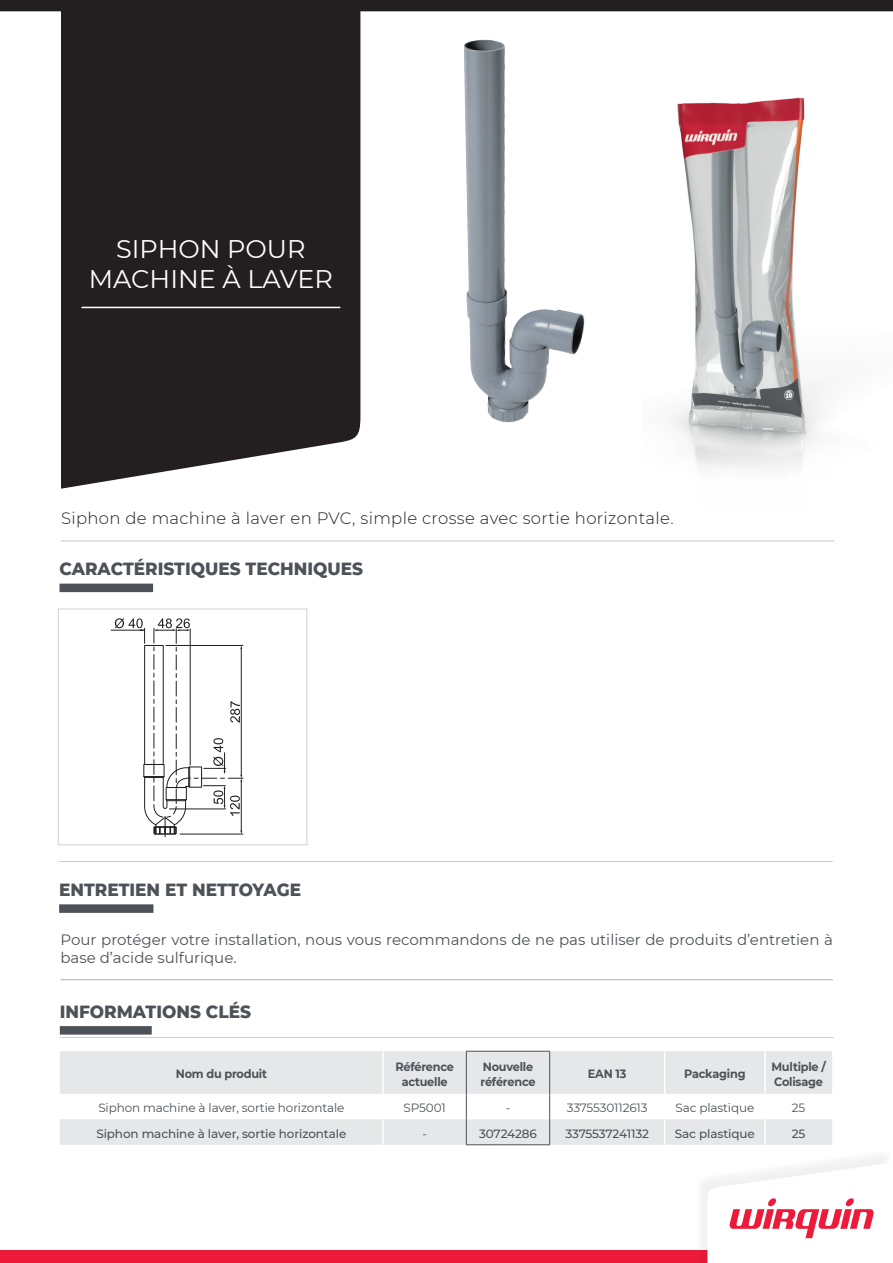
<style>
.page{position:relative;width:893px;height:1263px;background:#fff}
.page>*{position:absolute;margin:0;border:0;box-sizing:border-box;transform-origin:0 0}
.t1{font:25.5px/30.6px "Montserrat";color:#fff;text-align:center}
.t2{font:800 18px "Montserrat";color:#4c5258;scale:.94 1}
.t3{font:300 16.5px "Montserrat";letter-spacing:.02em;color:#231f20}
.t4{font:15px/18px "Montserrat";color:#4c5258}
.t5{font:700 12px/14.4px "Montserrat";letter-spacing:-.02em;color:#4c5258;scale:.94 1}
.t6{font:12px "Montserrat";letter-spacing:-.01em;color:#4c5258}
.t7{font:500 12px "Montserrat";letter-spacing:-.01em;color:#4c5258}
</style>
<div class="page">
<div style="left:0;top:1250px;width:893px;height:13px;background:#ed1a3a"></div>
<svg style="left:0;top:0;width:893px;height:489px;fill:#231f20"></svg>
<hr style="left:82px;top:307px;width:258px;height:1px;background:#fff">
<div style="left:694px;top:1148px;width:199px;height:115px;background:#231f20;opacity:.06"></div>
<svg style="left:707px;top:1160px;width:186px;height:103px"></svg>
<img style="left:464px;top:40px;width:123px;height:385px">
<div style="left:60px;top:584px;width:93px;height:8px;background:#4c5258"></div>
<hr style="left:60px;top:1037px;width:773px;height:1px;background:#4c5258">
<svg style="left:60px;top:1051px;width:772px;height:94px"></svg>
<hr style="left:764px;top:1119px;width:2px;height:26px;background:#fff">
<div style="left:60px;top:1026px;width:92px;height:8px;background:#4c5258"></div>
<hr style="left:111px;top:630px;width:34px;height:1px;background:#231f20">
<svg style="left:115px;top:618px;width:128px;height:219px"></svg>
<div style="left:58px;top:608px;width:249px;height:237px;border:1px solid #d1d2d4"></div>
<hr style="left:59px;top:861px;width:773px;height:1px;background:#4c5258">
<div style="left:59px;top:904px;width:94px;height:9px;background:#4c5258"></div>
<hr style="left:60px;top:979px;width:773px;height:1px;background:#b2b2b4">
<hr style="left:61px;top:541px;width:773px;height:1px;background:#4c5258">
<img style="left:642px;top:80px;width:251px;height:409px">
<h1 class="t1" style="left:89px;top:232px;width:245px">SIPHON POUR<br>MACHINE À LAVER</h1>
<p class="t3" style="left:61px;top:507px;width:614px">Siphon de machine à laver en PVC, simple crosse avec sortie horizontale.</p>
<p class="t2" style="left:60px;top:555px;width:325px">CARACTÉRISTIQUES TECHNIQUES</p>
<p class="t2" style="left:59px;top:876px;width:259px">ENTRETIEN ET NETTOYAGE</p>
<p class="t4" style="left:60px;top:930px;width:774px">Pour protéger votre installation, nous vous recommandons de ne pas utiliser de produits d’entretien à base d’acide sulfurique.</p>
<p class="t2" style="left:60px;top:998px;width:205px">INFORMATIONS CLÉS</p>
<p class="t5" style="left:176px;top:1066px;width:98px">Nom du produit</p>
<p class="t5" style="left:395px;top:1059px;width:64px;text-align:center">Référence actuelle</p>
<p class="t5" style="left:481px;top:1059px;width:60px">Nouvelle référence</p>
<p class="t5" style="left:588px;top:1066px;width:42px">EAN 13</p>
<p class="t5" style="left:684px;top:1066px;width:67px">Packaging</p>
<p class="t5" style="left:771px;top:1059px;width:60px">Multiple /<br>Colisage</p>
<p class="t6" style="left:98px;top:1100px;width:248px">Siphon machine à laver, sortie horizontale</p>
<p class="t6" style="left:403px;top:1100px;width:44px">SP5001</p>
<p class="t6" style="left:506px;top:1100px;width:6px">-</p>
<p class="t6" style="left:567px;top:1100px;width:82px">3375530112613</p>
<p class="t6" style="left:675px;top:1100px;width:80px">Sac plastique</p>
<p class="t6" style="left:792px;top:1100px;width:15px">25</p>
<p class="t7" style="left:96px;top:1125px;width:252px">Siphon machine à laver, sortie horizontale</p>
<p class="t6" style="left:422px;top:1125px;width:6px">-</p>
<p class="t7" style="left:479px;top:1125px;width:59px">30724286</p>
<p class="t7" style="left:565px;top:1125px;width:85px">3375537241132</p>
<p class="t7" style="left:675px;top:1125px;width:81px">Sac plastique</p>
<p class="t7" style="left:792px;top:1125px;width:15px">25</p>
</div>
